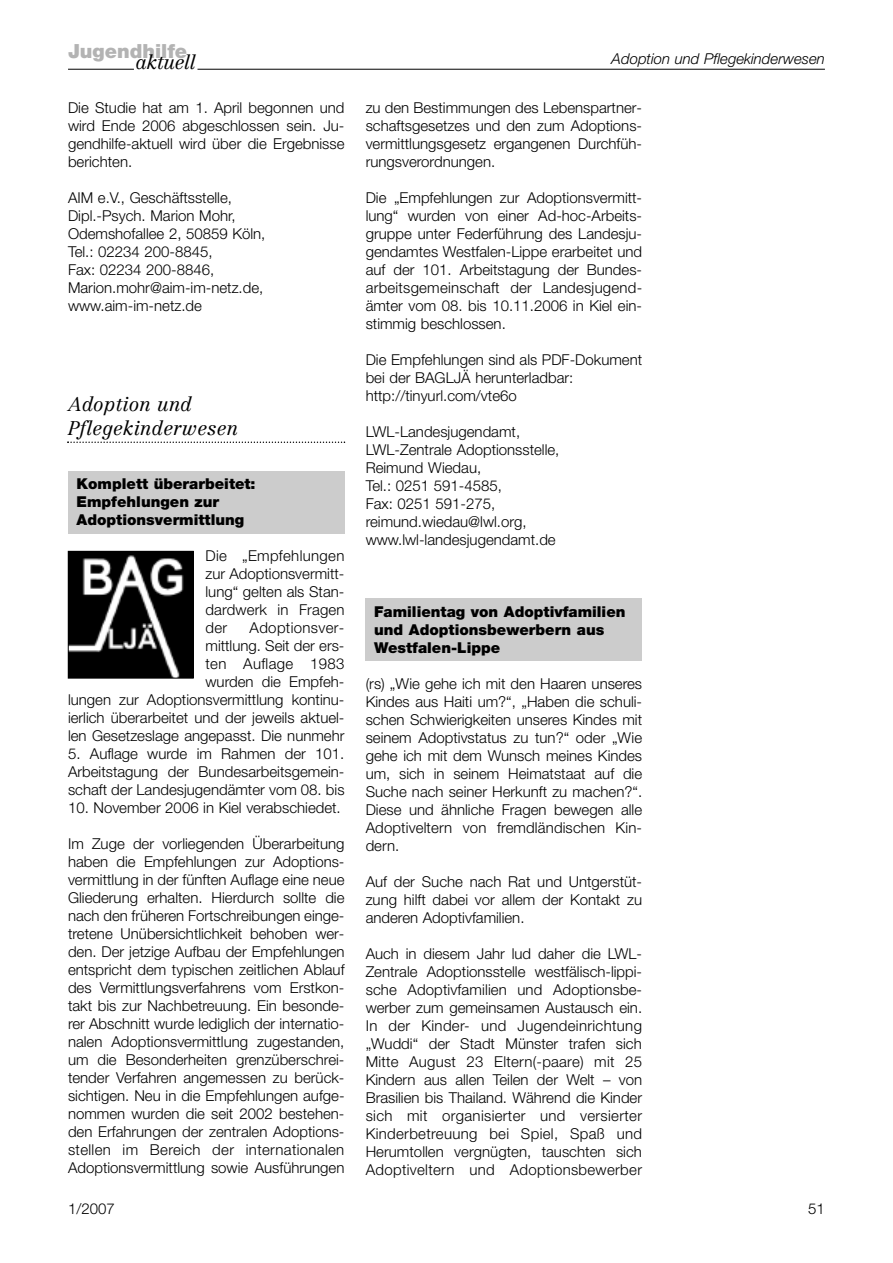
<style>
.page{position:relative;width:893px;height:1263px;background:#fff}
.page>*{position:absolute;margin:0;border:0;box-sizing:border-box;transform-origin:0 0}
.t1{font:italic 300 19.5px/24px "Centennial";color:#000}
.t2{font:900 19.5px "Helvetica Neue";color:#b3b3b3}
.t3{font:italic 300 19.5px "Centennial";letter-spacing:-.03em;color:#000}
.t4{font:300 15px/18px "Helvetica Neue";color:#000;text-align:justify}
.t5{font:900 15px/18px "Helvetica Neue";color:#000}
.t6{font:italic 300 15px "Helvetica Neue";color:#000}
</style>
<div class="page">
<div style="left:366px;top:598px;width:276px;height:62px;background:#ccc"></div>
<div style="left:68px;top:471px;width:276px;height:62px;background:#ccc"></div>
<hr style="left:68px;top:69px;width:66px;height:1px;background:#000">
<hr style="left:197px;top:69px;width:628px;height:1px;background:#000">
<svg style="left:67px;top:441px;width:278px;height:2px"></svg>
<img style="left:70px;top:553px;width:121px;height:123px">
<div style="left:68px;top:551px;width:125px;height:127px;border:1px solid #000"></div>
<h1 class="t2" style="left:68px;top:44px;width:121px">Jugendhilfe</h1>
<h1 class="t3" style="left:135px;top:55px;width:62px">aktuell</h1>
<p class="t6" style="left:612px;top:53px;width:215px">Adoption und Pflegekinderwesen</p>
<p class="t4" style="left:68px;top:100px;width:278px">Die Studie hat am 1. April begonnen und wird Ende 2006 abgeschlossen sein. Ju&shy;gendhilfe-aktuell wird über die Ergebnisse berichten.</p>
<p class="t4" style="left:68px;top:190px;width:199px;text-align:left">AIM e.V., Geschäftsstelle,<br>Dipl.-Psych. Marion Mohr,<br>Odemshofallee 2, 50859 Köln,<br>Tel.: 02234 200-8845,<br>Fax: 02234 200-8846,<br>Marion.mohr@aim-im-netz.de, www.aim-im-netz.de</p>
<h1 class="t1" style="left:68px;top:394px;width:172px">Adoption und<br>Pflegekinderwesen</h1>
<p class="t5" style="left:77px;top:476px;width:181px">Komplett überarbeitet:<br>Empfehlungen zur<br>Adoptionsvermittlung</p>
<p class="t4" style="left:205px;top:548px;width:141px">Die „Empfehlungen zur Adoptionsvermitt&shy;lung“ gelten als Stan&shy;dardwerk in Fragen der</p>
<p class="t4" style="left:68px;top:620px;width:278px;text-align:right">Adoptionsver-<br>mittlung. Seit der ers-<br>ten Auflage 1983<br>wurden die Empfeh-<br>lungen zur Adoptionsvermittlung kontinu&shy;ierlich überarbeitet und der jeweils aktuel&shy;len Gesetzeslage angepasst. Die nunmehr</p>
<p class="t4" style="left:68px;top:746px;width:278px">5. Auflage wurde im Rahmen der 101.<br>Arbeitstagung der Bundesarbeitsgemein&shy;schaft der Landesjugendämter vom 08. bis</p>
<p class="t4" style="left:68px;top:800px;width:274px">10. November 2006 in Kiel verabschiedet.</p>
<p class="t4" style="left:68px;top:836px;width:278px">Im Zuge der vorliegenden Überarbeitung haben die Empfehlungen zur Adoptions&shy;vermittlung in der fünften Auflage eine neue Gliederung erhalten. Hierdurch sollte die nach den früheren Fortschreibungen einge&shy;tretene Unübersichtlichkeit behoben wer&shy;den. Der jetzige Aufbau der Empfehlungen entspricht dem typischen zeitlichen Ablauf des Vermittlungsverfahrens vom Erstkon&shy;takt bis zur Nachbetreuung. Ein besonde&shy;rer Abschnitt wurde lediglich der internatio&shy;nalen Adoptionsvermittlung zugestanden, um die Besonderheiten grenzüberschrei&shy;tender Verfahren angemessen zu berück&shy;sichtigen. Neu in die Empfehlungen aufge&shy;nommen wurden die seit 2002 bestehen&shy;den Erfahrungen der zentralen Adoptions&shy;stellen im Bereich der internationalen Adoptionsvermittlung sowie Ausführungen</p>
<p class="t4" style="left:366px;top:100px;width:278px">zu den Bestimmungen des Lebenspartner&shy;schaftsgesetzes und den zum Adoptions&shy;vermittlungsgesetz ergangenen Durchfüh&shy;rungsverordnungen.</p>
<p class="t4" style="left:366px;top:190px;width:278px">Die „Empfehlungen zur Adoptionsvermitt&shy;lung“ wurden von einer Ad-hoc-Arbeits&shy;gruppe unter Federführung des Landesju&shy;gendamtes Westfalen-Lippe erarbeitet und auf der 101. Arbeitstagung der Bundes&shy;arbeitsgemeinschaft der Landesjugend&shy;ämter vom 08. bis 10.11.2006 in Kiel ein&shy;stimmig beschlossen.</p>
<p class="t4" style="left:366px;top:352px;width:278px;text-align:left">Die Empfehlungen sind als PDF-Dokument bei der BAGLJÄ herunterladbar: http://tinyurl.com/vte6o</p>
<p class="t4" style="left:366px;top:424px;width:195px;text-align:left">LWL-Landesjugendamt,<br>LWL-Zentrale Adoptionsstelle,<br>Reimund Wiedau,<br>Tel.: 0251 591-4585,<br>Fax: 0251 591-275, reimund.wiedau@lwl.org, www.lwl-landesjugendamt.de</p>
<p class="t5" style="left:374px;top:604px;width:253px">Familientag von Adoptivfamilien und Adoptionsbewerbern aus<br>Westfalen-Lippe</p>
<p class="t4" style="left:366px;top:676px;width:278px">(rs) „Wie gehe ich mit den Haaren unseres Kindes aus Haiti um?“, „Haben die schuli&shy;schen Schwierigkeiten unseres Kindes mit seinem Adoptivstatus zu tun?“ oder „Wie gehe ich mit dem Wunsch meines Kindes um, sich in seinem Heimatstaat auf die Suche nach seiner Herkunft zu machen?“.<br>Diese und ähnliche Fragen bewegen alle Adoptiveltern von fremdländischen Kin&shy;dern.</p>
<p class="t4" style="left:366px;top:874px;width:278px">Auf der Suche nach Rat und Untgerstüt&shy;zung hilft dabei vor allem der Kontakt zu anderen Adoptivfamilien.</p>
<p class="t4" style="left:366px;top:946px;width:278px">Auch in diesem Jahr lud daher die LWL-Zentrale Adoptionsstelle westfälisch-lippi&shy;sche Adoptivfamilien und Adoptionsbe&shy;werber zum gemeinsamen Austausch ein.<br>In der Kinder- und Jugendeinrichtung „Wuddi“ der Stadt Münster trafen sich Mitte August 23 Eltern(-paare) mit 25<br>Kindern aus allen Teilen der Welt – von Brasilien bis Thailand. Während die Kinder sich mit organisierter und versierter Kinderbetreuung bei Spiel, Spaß und Herumtollen vergnügten, tauschten sich Adoptiveltern und Adoptionsbewerber</p>
<p class="t4" style="left:68px;top:1201px;width:48px">1/2007</p>
<p class="t4" style="left:808px;top:1201px;width:18px">51</p>
</div>
